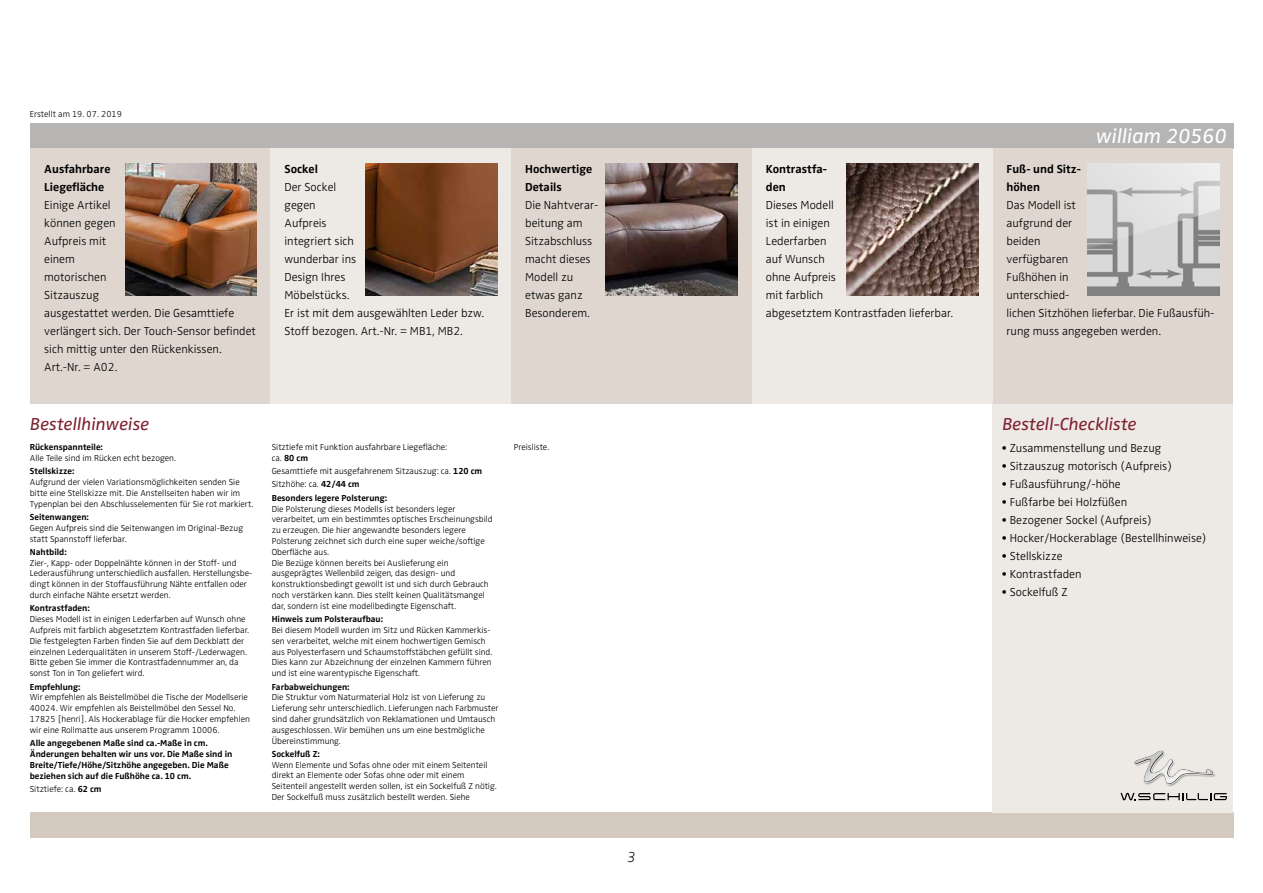
<style>
.page{position:relative;width:1263px;height:893px;background:#fff}
.page>*{position:absolute;margin:0;border:0;box-sizing:border-box;transform-origin:0 0}
.t1{font:italic 21px "Zwo Pro";color:#fff}
.t2{font:italic 18px "Zwo Pro";color:#7e2231}
.t3{font:italic 300 expanded 15px "Zwo Pro";color:#000}
.t4{font:300 12px/18px "Zwo Pro";color:#000}
.t5{font:700 12px/18px "Zwo Pro";color:#000}
.t6{font:300 9px/10.8px "Zwo Pro";color:#000}
.t7{font:700 9px/10.8px "Zwo Pro";color:#000}
.s1{font-weight:700}
</style>
<div class="page">
<div style="left:30px;top:123px;width:1203px;height:26px;background:#b6b5b4"></div>
<div style="left:30px;top:812px;width:1203px;height:26px;background:#d5cabf"></div>
<div style="left:30px;top:149px;width:240px;height:255px;background:#dfd7cf"></div>
<div style="left:992px;top:404px;width:241px;height:408px;background:#ede9e4"></div>
<div style="left:992px;top:149px;width:241px;height:255px;background:#dfd7cf"></div>
<div style="left:752px;top:149px;width:240px;height:255px;background:#ede9e4"></div>
<div style="left:511px;top:149px;width:241px;height:255px;background:#dfd7cf"></div>
<div style="left:270px;top:149px;width:241px;height:255px;background:#ede9e4"></div>
<img style="left:125px;top:164px;width:132px;height:132px">
<img style="left:365px;top:164px;width:132px;height:132px">
<img style="left:606px;top:164px;width:132px;height:132px">
<img style="left:847px;top:164px;width:131px;height:132px">
<img style="left:1087px;top:164px;width:132px;height:132px">
<svg style="left:1146px;top:750px;width:69px;height:35px"></svg>
<img style="left:1134px;top:751px;width:79px;height:33px">
<svg style="left:1120px;top:793px;width:107px;height:7px"></svg>
<p class="t6" style="left:30px;top:109px;width:94px">Erstellt am 19. 07. 2019</p>
<h3 class="t5" style="left:44px;top:160px;width:68px">Ausfahrbare<br>Liegefläche</h3>
<h3 class="t4" style="left:44px;top:196px;width:213px">Einige Artikel<br>können gegen<br>Aufpreis mit<br>einem<br>motorischen<br>Sitzauszug<br>ausgestattet werden. Die Gesamttiefe verlängert sich. Der Touch-Sensor befindet sich mittig unter den Rückenkissen.<br>Art.-Nr. = A02.</h3>
<h3 class="t5" style="left:284px;top:160px;width:35px">Sockel</h3>
<h3 class="t4" style="left:284px;top:178px;width:201px">Der Sockel<br>gegen<br>Aufpreis<br>integriert sich<br>wunderbar ins<br>Design Ihres<br>Möbelstücks.<br>Er ist mit dem ausgewählten Leder bzw.<br>Stoff bezogen. Art.-Nr. = MB1, MB2.</h3>
<h3 class="t5" style="left:525px;top:160px;width:69px">Hochwertige<br>Details</h3>
<h3 class="t4" style="left:525px;top:196px;width:75px">Die Nahtverar&shy;beitung am<br>Sitzabschluss macht dieses<br>Modell zu etwas ganz<br>Besonderem.</h3>
<h3 class="t5" style="left:766px;top:160px;width:63px">Kontrastfa&shy;den</h3>
<h3 class="t4" style="left:766px;top:196px;width:189px">Dieses Modell<br>ist in einigen<br>Lederfarben<br>auf Wunsch<br>ohne Aufpreis<br>mit farblich<br>abgesetztem Kontrastfaden lieferbar.</h3>
<h1 class="t1" style="left:1096px;top:124px;width:132px">william 20560</h1>
<h3 class="t5" style="left:1006px;top:160px;width:76px">Fuß- und Sitz&shy;höhen</h3>
<h3 class="t4" style="left:1006px;top:196px;width:209px">Das Modell ist<br>aufgrund der<br>beiden<br>verfügbaren<br>Fußhöhen in<br>unterschied-<br>lichen Sitzhöhen lieferbar. Die Fußausfüh&shy;rung muss angegeben werden.</h3>
<h2 class="t2" style="left:30px;top:414px;width:121px">Bestellhinweise</h2>
<p class="t7" style="left:30px;top:442px;width:75px">Rückenspannteile:</p>
<p class="t6" style="left:30px;top:453px;width:148px">Alle Teile sind im Rücken echt bezogen.</p>
<p class="t7" style="left:30px;top:466px;width:46px">Stellskizze:</p>
<p class="t6" style="left:30px;top:477px;width:225px">Aufgrund der vielen Variationsmöglichkeiten senden Sie bitte eine Stellskizze mit. Die Anstellseiten haben wir im<br>Typenplan bei den Abschlusselementen für Sie rot markiert.</p>
<p class="t7" style="left:30px;top:512px;width:61px">Seitenwangen:</p>
<p class="t6" style="left:30px;top:522px;width:215px">Gegen Aufpreis sind die Seitenwangen im Original-Bezug statt Spannstoff lieferbar.</p>
<p class="t7" style="left:30px;top:547px;width:38px">Nahtbild:</p>
<p class="t6" style="left:30px;top:557px;width:224px">Zier-, Kapp- oder Doppelnähte können in der Stoff- und Lederausführung unterschiedlich ausfallen. Herstellungsbe&shy;dingt können in der Stoffausführung Nähte entfallen oder durch einfache Nähte ersetzt werden.</p>
<p class="t7" style="left:30px;top:603px;width:61px">Kontrastfaden:</p>
<p class="t6" style="left:30px;top:614px;width:221px">Dieses Modell ist in einigen Lederfarben auf Wunsch ohne Aufpreis mit farblich abgesetztem Kontrastfaden lieferbar.<br>Die festgelegten Farben finden Sie auf dem Deckblatt der einzelnen Lederqualitäten in unserem Stoff-/Lederwagen.<br>Bitte geben Sie immer die Kontrastfadennummer an, da sonst Ton in Ton geliefert wird.</p>
<p class="t7" style="left:30px;top:681px;width:52px">Empfehlung:</p>
<p class="t6" style="left:30px;top:692px;width:222px">Wir empfehlen als Beistellmöbel die Tische der Modellserie 40024. Wir empfehlen als Beistellmöbel den Sessel No.<br>17825 [henri]. Als Hockerablage für die Hocker empfehlen wir eine Rollmatte aus unserem Programm 10006.</p>
<p class="t7" style="left:30px;top:738px;width:204px">Alle angegebenen Maße sind ca.-Maße in cm.<br>Änderungen behalten wir uns vor. Die Maße sind in Breite/Tiefe/Höhe/Sitzhöhe angegeben. Die Maße beziehen sich auf die Fußhöhe ca. 10 cm.</p>
<p class="t6" style="left:30px;top:784px;width:73px">Sitztiefe: ca. <span class="s1">62 cm</span></p>
<p class="t6" style="left:272px;top:442px;width:177px">Sitztiefe mit Funktion ausfahrbare Liegefläche: ca. <span class="s1">80 cm</span></p>
<p class="t6" style="left:272px;top:465px;width:212px;line-height:13.4px">Gesamttiefe mit ausgefahrenem Sitzauszug: ca. <span class="s1">120 cm<br></span>Sitzhöhe: ca. <span class="s1">42/44 cm<br>Besonders legere Polsterung:</span></p>
<p class="t6" style="left:272px;top:503px;width:222px">Die Polsterung dieses Modells ist besonders leger verarbeitet, um ein bestimmtes optisches Erscheinungsbild zu erzeugen. Die hier angewandte besonders legere Polsterung zeichnet sich durch eine super weiche/softige Oberfläche aus.<br>Die Bezüge können bereits bei Auslieferung ein ausgeprägtes Wellenbild zeigen, das design- und konstruktionsbedingt gewollt ist und sich durch Gebrauch noch verstärken kann. Dies stellt keinen Qualitätsmangel dar, sondern ist eine modellbedingte Eigenschaft.</p>
<p class="t7" style="left:272px;top:614px;width:113px">Hinweis zum Polsteraufbau:</p>
<p class="t6" style="left:272px;top:625px;width:222px">Bei diesem Modell wurden im Sitz und Rücken Kammerkis&shy;sen verarbeitet, welche mit einem hochwertigen Gemisch aus Polyesterfasern und Schaumstoffstäbchen gefüllt sind.<br>Dies kann zur Abzeichnung der einzelnen Kammern führen und ist eine warentypische Eigenschaft.</p>
<p class="t7" style="left:272px;top:681px;width:79px">Farbabweichungen:</p>
<p class="t6" style="left:272px;top:692px;width:228px">Die Struktur vom Naturmaterial Holz ist von Lieferung zu Lieferung sehr unterschiedlich. Lieferungen nach Farbmuster sind daher grundsätzlich von Reklamationen und Umtausch ausgeschlossen. Wir bemühen uns um eine bestmögliche Übereinstimmung.</p>
<p class="t7" style="left:272px;top:749px;width:50px">Sockelfuß Z:</p>
<p class="t6" style="left:272px;top:759px;width:226px">Wenn Elemente und Sofas ohne oder mit einem Seitenteil direkt an Elemente oder Sofas ohne oder mit einem Seitenteil angestellt werden sollen, ist ein Sockelfuß Z nötig.<br>Der Sockelfuß muss zusätzlich bestellt werden. Siehe</p>
<h2 class="t2" style="left:1002px;top:414px;width:136px">Bestell-Checkliste</h2>
<p class="t6" style="left:514px;top:442px;width:37px">Preisliste.</p>
<h3 class="t4" style="left:1002px;top:440px;width:161px">• Zusammenstellung und Bezug</h3>
<h3 class="t4" style="left:1002px;top:458px;width:172px">• Sitzauszug motorisch (Aufpreis)</h3>
<h3 class="t4" style="left:1002px;top:476px;width:120px">• Fußausführung/-höhe</h3>
<h3 class="t4" style="left:1002px;top:494px;width:127px">• Fußfarbe bei Holzfüßen</h3>
<h3 class="t4" style="left:1002px;top:512px;width:151px">• Bezogener Sockel (Aufpreis)</h3>
<h3 class="t4" style="left:1002px;top:530px;width:206px">• Hocker/Hockerablage (Bestellhinweise)</h3>
<h3 class="t4" style="left:1002px;top:548px;width:62px">• Stellskizze</h3>
<h3 class="t4" style="left:1002px;top:566px;width:81px">• Kontrastfaden</h3>
<h3 class="t4" style="left:1002px;top:584px;width:67px">• Sockelfuß Z</h3>
<h3 class="t3" style="left:627px;top:848px;width:10px">3</h3>
</div>
